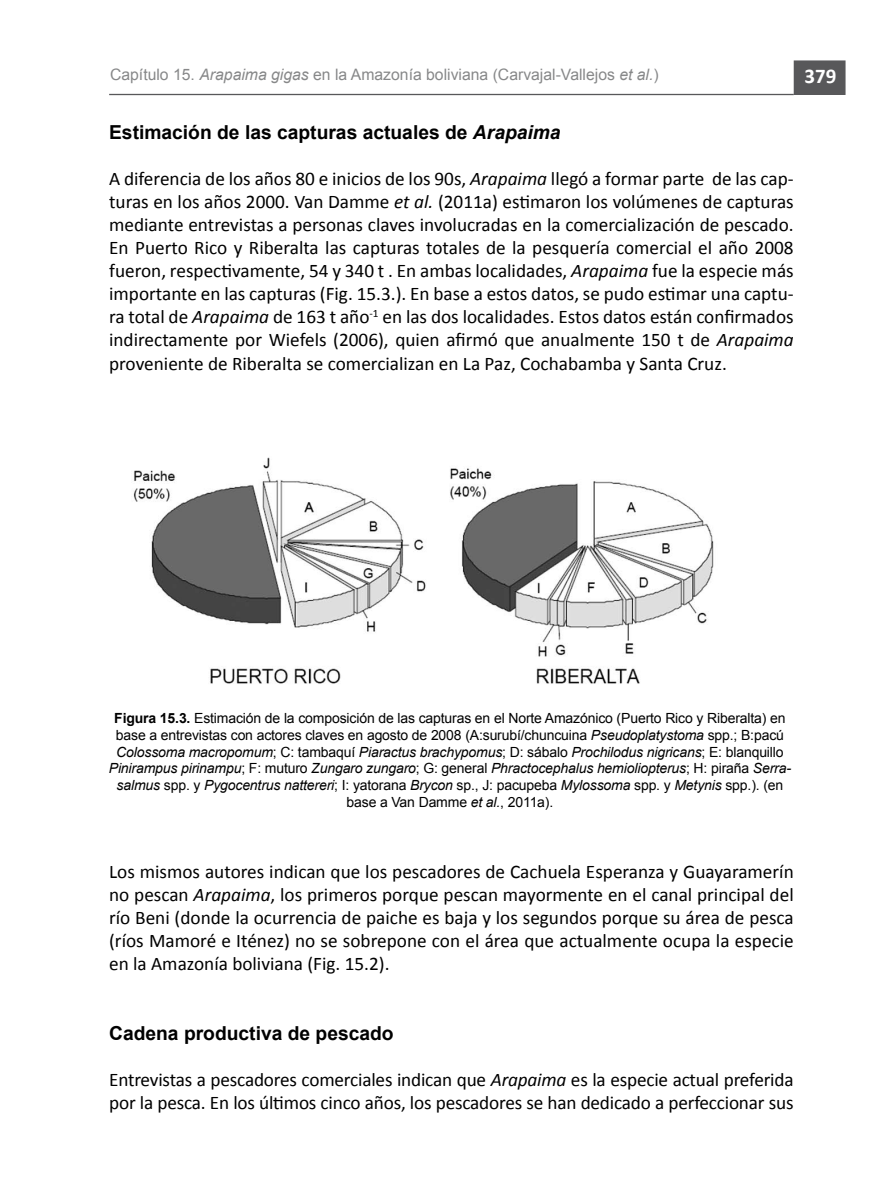
<style>
.page{position:relative;width:893px;height:1191px;background:#fff}
.page>*{position:absolute;margin:0;border:0;box-sizing:border-box;transform-origin:0 0}
.t1{font:700 21px "Calibri";color:#fff}
.t2{font:19.25px/23.1px "Calibri";letter-spacing:-.01em;color:#000;text-align:justify}
.t3{font:700 19.25px "Arial";color:#000}
.t4{font:15.75px "Arial";color:#878889}
.t5{font:14px/16.8px "Arial";letter-spacing:-.01em;color:#000;text-align:center}
.s1{font-style:italic}
.s2{font-weight:700}
</style>
<div class="page">
<div style="left:794px;top:61px;width:51px;height:33px;background:#58585a"></div>
<div style="left:794px;top:60px;width:51px;height:35px;border:1px solid #58585a"></div>
<hr style="left:109px;top:94px;width:685px;height:1px;background:#58585a">
<img style="left:133px;top:457px;width:581px;height:227px">
<p class="t4" style="left:110px;top:64px;width:550px">Capítulo 15. <span class="s1">Arapaima gigas</span> en la Amazonía boliviana (Carvajal-Vallejos <span class="s1">et al.</span>)</p>
<p class="t1" style="left:804px;top:63px;width:33px">379</p>
<p class="t3" style="left:109px;top:119px;width:453px">Estimación de las capturas actuales de <span class="s1">Arapaima</span></p>
<p class="t2" style="left:109px;top:166px;width:686px">A diferencia de los años 80 e inicios de los 90s, <span class="s1">Arapaima</span> llegó a formar parte de las cap&shy;turas en los años 2000. Van Damme <span class="s1">et al.</span> (2011a) estimaron los volúmenes de capturas mediante entrevistas a personas claves involucradas en la comercialización de pescado.<br>En Puerto Rico y Riberalta las capturas totales de la pesquería comercial el año 2008 fueron, respectivamente, 54 y 340 t . En ambas localidades, <span class="s1">Arapaima</span> fue la especie más importante en las capturas (Fig. 15.3.). En base a estos datos, se pudo estimar una captu&shy;ra total de <span class="s1">Arapaima</span> de 163 t año<sup>-1</sup> en las dos localidades. Estos datos están confirmados indirectamente por Wiefels (2006), quien afirmó que anualmente 150 t de <span class="s1">Arapaima </span>proveniente de Riberalta se comercializan en La Paz, Cochabamba y Santa Cruz.</p>
<p class="t5" style="left:109px;top:710px;width:684px"><span class="s2">Figura 15.3.</span> Estimación de la composición de las capturas en el Norte Amazónico (Puerto Rico y Riberalta) en base a entrevistas con actores claves en agosto de 2008 (A:surubí/chuncuina <span class="s1">Pseudoplatystoma</span> spp.; B:pacú <span class="s1">Colossoma macropomum</span>; C: tambaquí <span class="s1">Piaractus brachypomus</span>; D: sábalo <span class="s1">Prochilodus nigricans</span>; E: blanquillo <span class="s1">Pinirampus pirinampu</span>; F: muturo <span class="s1">Zungaro zungaro</span>; G: general <span class="s1">Phractocephalus hemioliopterus</span>; H: piraña <span class="s1">Serra&shy;salmus</span> spp. y <span class="s1">Pygocentrus nattereri</span>; I: yatorana <span class="s1">Brycon</span> sp., J: pacupeba <span class="s1">Mylossoma</span> spp. y <span class="s1">Metynis</span> spp.). (en base a Van Damme <span class="s1">et al.</span>, 2011a).</p>
<p class="t2" style="left:109px;top:859px;width:686px">Los mismos autores indican que los pescadores de Cachuela Esperanza y Guayaramerín no pescan <span class="s1">Arapaima</span>, los primeros porque pescan mayormente en el canal principal del río Beni (donde la ocurrencia de paiche es baja y los segundos porque su área de pesca (ríos Mamoré e Iténez) no se sobrepone con el área que actualmente ocupa la especie en la Amazonía boliviana (Fig. 15.2).</p>
<p class="t3" style="left:109px;top:1020px;width:286px">Cadena productiva de pescado</p>
<p class="t2" style="left:109px;top:1067px;width:686px">Entrevistas a pescadores comerciales indican que <span class="s1">Arapaima</span> es la especie actual preferida por la pesca. En los últimos cinco años, los pescadores se han dedicado a perfeccionar sus</p>
</div>
